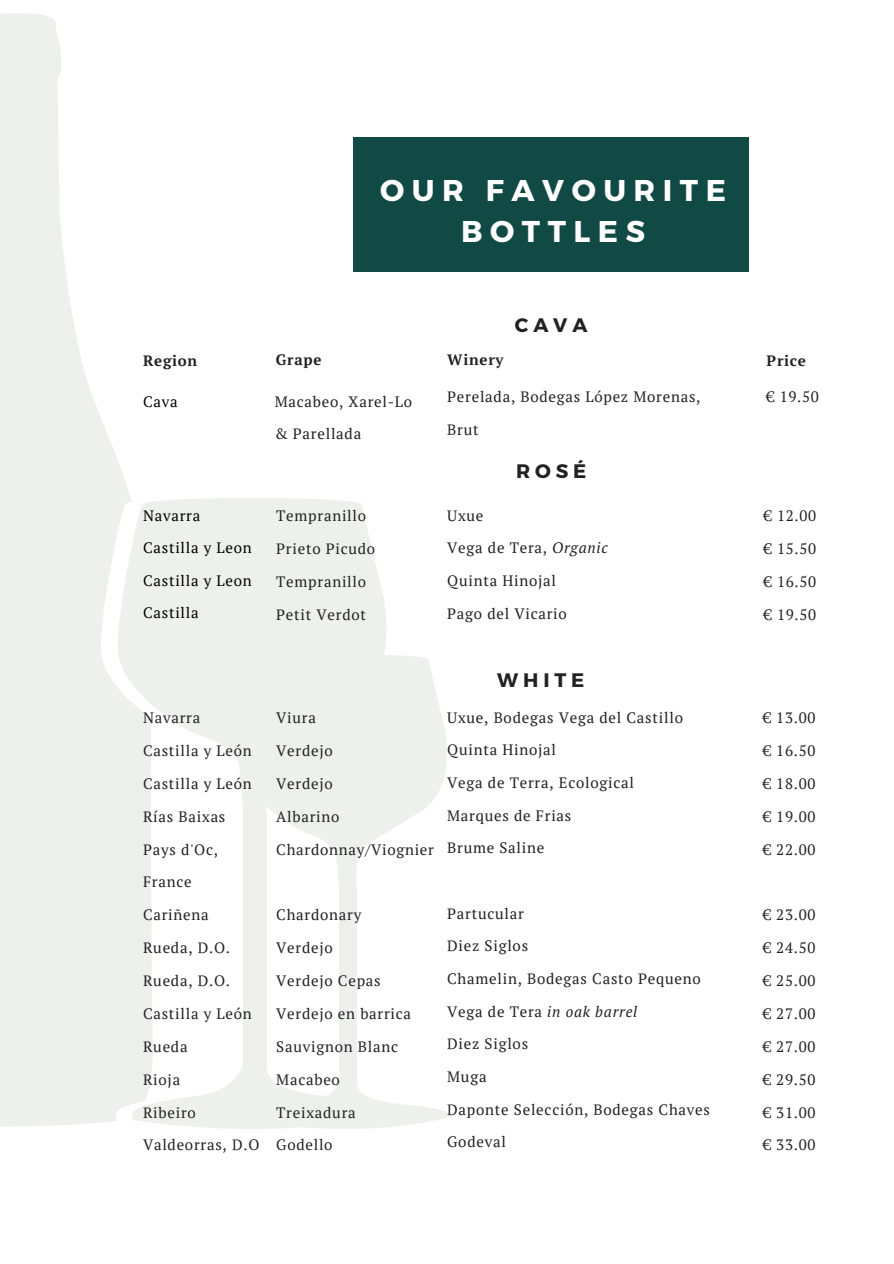
<style>
.page{position:relative;width:894px;height:1264px;background:#fff}
.page>*{position:absolute;margin:0;border:0;box-sizing:border-box;transform-origin:0 0}
.t1{font:700 30px/41.5px "Montserrat";letter-spacing:.25em;color:#fff;text-align:center}
.t2{font:700 19.5px "Montserrat";letter-spacing:.25em;color:#222}
.t3{font:15px/32.4px "PT Serif";letter-spacing:.05em;color:#222}
.t4{font:15px "PT Serif";letter-spacing:.05em;color:#000}
.t5{font:700 15px "PT Serif";letter-spacing:.05em;color:#222}
.t6{font:italic 15px "PT Serif";letter-spacing:.05em;color:#222}
.s1{font-style:italic}
.s2{font-style:normal}
</style>
<div class="page">
<svg style="left:399px;top:655px;width:49px;height:471px"></svg>
<svg style="left:156px;top:498px;width:243px;height:631px;fill:#eef1eb"></svg>
<svg style="left:0;top:13px;width:156px;height:1114px;fill:#eef1eb"></svg>
<div style="left:353px;top:137px;width:396px;height:134px;background:#114a44"></div>
<p class="t1" style="left:380px;top:168px;width:347px">OUR FAVOURITE<br>BOTTLES</p>
<p class="t2" style="left:515px;top:312px;width:74px">CAVA</p>
<p class="t5" style="left:143px;top:350px;width:56px">Region</p>
<p class="t5" style="left:276px;top:349px;width:47px">Grape</p>
<p class="t5" style="left:447px;top:349px;width:58px">Winery</p>
<p class="t5" style="left:766px;top:350px;width:41px">Price</p>
<p class="t3" style="left:447px;top:380px;width:255px">Perelada, Bodegas López Morenas,</p>
<p class="t3" style="left:447px;top:413px;width:33px">Brut</p>
<p class="t3" style="left:275px;top:385px;width:139px">Macabeo, Xarel-Lo &amp; Parellada</p>
<p class="t3" style="left:766px;top:380px;width:54px">€ 19.50</p>
<p class="t2" style="left:516px;top:458px;width:72px">ROSÉ</p>
<p class="t3" style="left:447px;top:498px;width:38px">Uxue</p>
<p class="t3" style="left:447px;top:531px;width:162px">Vega de Tera, <span class="s1">Organic</span></p>
<p class="t3" style="left:447px;top:564px;width:110px">Quinta Hinojal</p>
<p class="t3" style="left:447px;top:596px;width:121px">Pago del Vicario</p>
<p class="t4" style="left:143px;top:391px;width:36px">Cava</p>
<p class="t3" style="left:276px;top:499px;width:91px">Tempranillo</p>
<p class="t3" style="left:276px;top:532px;width:100px">Prieto Picudo</p>
<p class="t3" style="left:276px;top:565px;width:91px">Tempranillo</p>
<p class="t3" style="left:276px;top:598px;width:91px">Petit Verdot</p>
<p class="t3" style="left:763px;top:499px;width:54px">€ 12.00</p>
<p class="t3" style="left:763px;top:532px;width:54px">€ 15.50</p>
<p class="t3" style="left:763px;top:565px;width:54px">€ 16.50</p>
<p class="t3" style="left:763px;top:598px;width:54px">€ 19.50</p>
<p class="t4" style="left:143px;top:505px;width:59px">Navarra</p>
<p class="t4" style="left:143px;top:538px;width:110px">Castilla y Leon</p>
<p class="t4" style="left:143px;top:570px;width:110px">Castilla y Leon</p>
<p class="t4" style="left:143px;top:602px;width:57px">Castilla</p>
<p class="t3" style="left:143px;top:701px;width:59px">Navarra</p>
<p class="t3" style="left:143px;top:734px;width:110px">Castilla y León</p>
<p class="t3" style="left:143px;top:767px;width:110px">Castilla y León</p>
<p class="t3" style="left:143px;top:799px;width:84px">Rías Baixas</p>
<p class="t3" style="left:143px;top:832px;width:76px">Pays d'Oc,</p>
<p class="t3" style="left:143px;top:865px;width:50px">France</p>
<p class="t3" style="left:143px;top:898px;width:67px">Cariñena</p>
<p class="t3" style="left:143px;top:931px;width:89px">Rueda, D.O.</p>
<p class="t3" style="left:143px;top:964px;width:89px">Rueda, D.O.</p>
<p class="t3" style="left:143px;top:997px;width:110px">Castilla y León</p>
<p class="t3" style="left:143px;top:1029px;width:46px">Rueda</p>
<p class="t3" style="left:143px;top:1062px;width:39px">Rioja</p>
<p class="t3" style="left:143px;top:1095px;width:54px">Ribeiro</p>
<p class="t3" style="left:143px;top:1128px;width:118px">Valdeorras, D.O</p>
<p class="t3" style="left:276px;top:701px;width:41px">Viura</p>
<p class="t3" style="left:276px;top:734px;width:58px">Verdejo</p>
<p class="t3" style="left:276px;top:767px;width:58px">Verdejo</p>
<p class="t3" style="left:276px;top:799px;width:65px">Albarino</p>
<p class="t3" style="left:276px;top:832px;width:159px">Chardonnay/Viognier</p>
<p class="t2" style="left:497px;top:667px;width:89px">WHITE</p>
<p class="t3" style="left:447px;top:700px;width:237px">Uxue, Bodegas Vega del Castillo</p>
<p class="t3" style="left:447px;top:733px;width:110px">Quinta Hinojal</p>
<p class="t3" style="left:447px;top:766px;width:188px">Vega de Terra, Ecological</p>
<p class="t3" style="left:447px;top:798px;width:126px">Marques de Frias</p>
<p class="t3" style="left:447px;top:831px;width:99px">Brume Saline</p>
<p class="t3" style="left:276px;top:898px;width:86px">Chardonary</p>
<p class="t3" style="left:276px;top:931px;width:58px">Verdejo</p>
<p class="t3" style="left:276px;top:964px;width:106px">Verdejo Cepas</p>
<p class="t3" style="left:276px;top:997px;width:136px">Verdejo en barrica</p>
<p class="t3" style="left:276px;top:1029px;width:123px">Sauvignon Blanc</p>
<p class="t3" style="left:276px;top:1062px;width:65px">Macabeo</p>
<p class="t3" style="left:276px;top:1095px;width:81px">Treixadura</p>
<p class="t3" style="left:276px;top:1128px;width:58px">Godello</p>
<p class="t3" style="left:447px;top:896px;width:78px">Partucular</p>
<p class="t3" style="left:447px;top:929px;width:82px">Diez Siglos</p>
<p class="t3" style="left:447px;top:962px;width:255px">Chamelin, Bodegas Casto Pequeno</p>
<p class="t6" style="left:447px;top:1000px;width:192px"><span class="s2">Vega de Tera</span> in oak barrel</p>
<p class="t3" style="left:447px;top:1027px;width:82px">Diez Siglos</p>
<p class="t3" style="left:447px;top:1060px;width:41px">Muga</p>
<p class="t3" style="left:447px;top:1092px;width:264px">Daponte Selección, Bodegas Chaves</p>
<p class="t3" style="left:447px;top:1125px;width:60px">Godeval</p>
<p class="t3" style="left:763px;top:701px;width:54px">€ 13.00</p>
<p class="t3" style="left:763px;top:734px;width:54px">€ 16.50</p>
<p class="t3" style="left:763px;top:767px;width:54px">€ 18.00</p>
<p class="t3" style="left:763px;top:799px;width:54px">€ 19.00</p>
<p class="t3" style="left:763px;top:832px;width:54px">€ 22.00</p>
<p class="t3" style="left:763px;top:898px;width:54px">€ 23.00</p>
<p class="t3" style="left:763px;top:931px;width:54px">€ 24.50</p>
<p class="t3" style="left:763px;top:964px;width:54px">€ 25.00</p>
<p class="t3" style="left:763px;top:997px;width:54px">€ 27.00</p>
<p class="t3" style="left:763px;top:1029px;width:54px">€ 27.00</p>
<p class="t3" style="left:763px;top:1062px;width:54px">€ 29.50</p>
<p class="t3" style="left:763px;top:1095px;width:54px">€ 31.00</p>
<p class="t3" style="left:763px;top:1128px;width:54px">€ 33.00</p>
</div>
